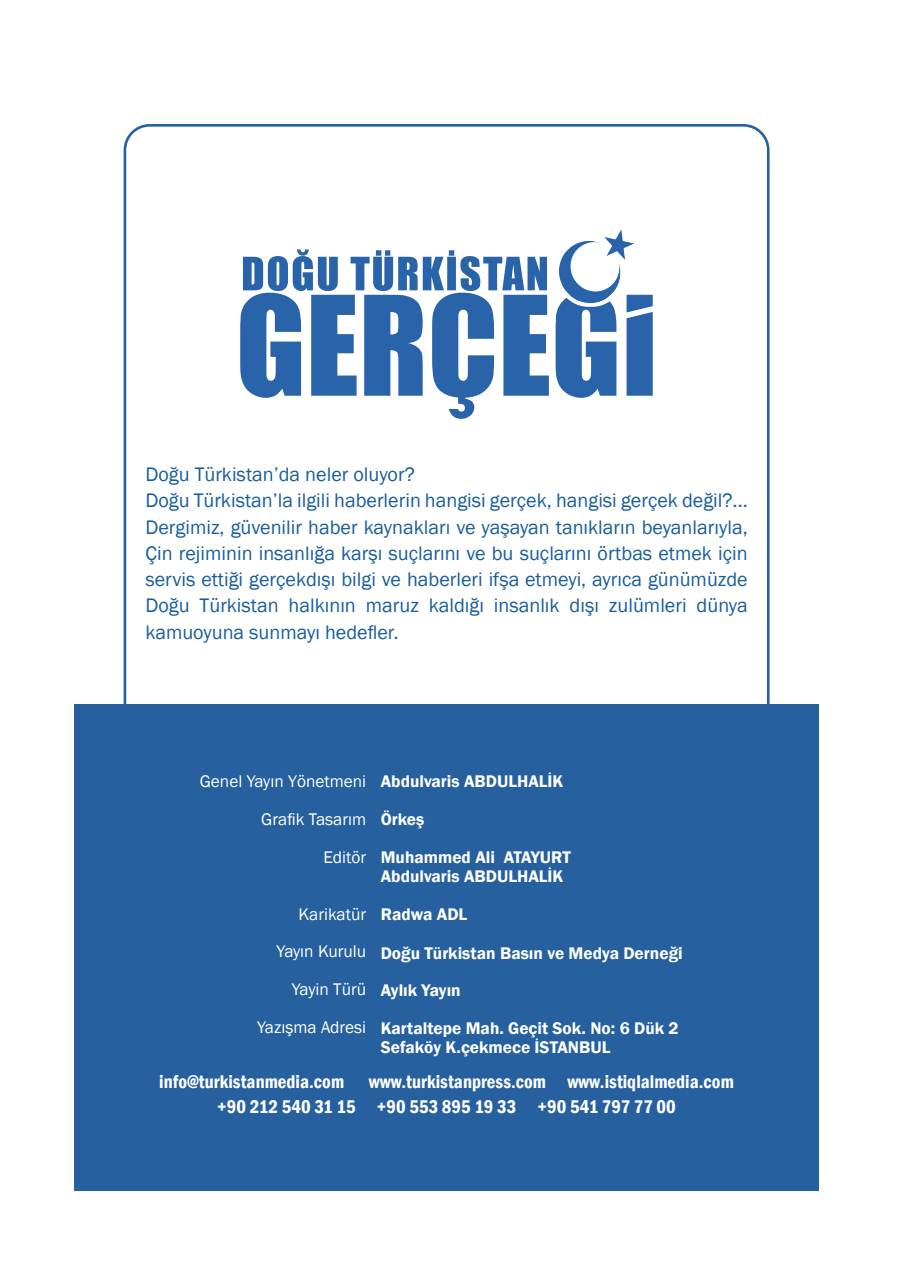
<style>
.page{position:relative;width:918px;height:1265px;background:#fff}
.page>*{position:absolute;margin:0;border:0;box-sizing:border-box;transform-origin:0 0}
.t1{font:20.12px/26.2px "Franklin Gothic";color:#175d9e;text-align:justify}
.t2{font:600 condensed 18.9px "Franklin Gothic";color:#fff}
.t3{font:600 17.32px "Franklin Gothic";color:#fff}
.t4{font:17.32px "Franklin Gothic";color:#fff}
</style>
<div class="page">
<div style="left:74px;top:704px;width:745px;height:487px;background:#26609e"></div>
<img style="left:240px;top:229px;width:413px;height:190px">
<p class="t1" style="left:145px;top:462px;width:271px">Doğu Türkistan’da neler oluyor?</p>
<p class="t1" style="left:145px;top:488px;width:604px">Doğu Türkistan’la ilgili haberlerin hangisi gerçek, hangisi gerçek değil?...</p>
<p class="t1" style="left:145px;top:514px;width:604px">Dergimiz, güvenilir haber kaynakları ve yaşayan tanıkların beyanlarıyla, Çin rejiminin insanlığa karşı suçlarını ve bu suçlarını örtbas etmek için servis ettiği gerçekdışı bilgi ve haberleri ifşa etmeyi, ayrıca günümüzde Doğu Türkistan halkının maruz kaldığı insanlık dışı zulümleri dünya kamuoyuna sunmayı hedefler.</p>
<p class="t4" style="left:200px;top:771px;width:168px">Genel Yayın Yönetmeni</p>
<p class="t4" style="left:261px;top:809px;width:106px">Grafik Tasarım</p>
<p class="t4" style="left:323px;top:846px;width:44px">Editör</p>
<p class="t4" style="left:298px;top:903px;width:69px">Karikatür</p>
<p class="t4" style="left:276px;top:941px;width:91px">Yayın Kurulu</p>
<p class="t4" style="left:292px;top:979px;width:76px">Yayin Türü</p>
<p class="t4" style="left:257px;top:1016px;width:111px">Yazışma Adresi</p>
<p class="t3" style="left:381px;top:771px;width:184px">Abdulvaris ABDULHALİK</p>
<p class="t3" style="left:381px;top:809px;width:45px">Örkeş</p>
<p class="t3" style="left:381px;top:846px;width:192px">Muhammed Ali ATAYURT</p>
<p class="t3" style="left:381px;top:865px;width:184px">Abdulvaris ABDULHALİK</p>
<p class="t3" style="left:381px;top:903px;width:88px">Radwa ADL</p>
<p class="t3" style="left:381px;top:942px;width:304px">Doğu Türkistan Basın ve Medya Derneği</p>
<p class="t3" style="left:381px;top:979px;width:82px">Aylık Yayın</p>
<p class="t3" style="left:381px;top:1017px;width:299px">Kartaltepe Mah. Geçit Sok. No: 6 Dük 2</p>
<p class="t3" style="left:381px;top:1036px;width:231px">Sefaköy K.çekmece İSTANBUL</p>
<p class="t2" style="left:159px;top:1069px;width:186px">info@turkistanmedia.com</p>
<p class="t2" style="left:369px;top:1069px;width:366px">www.turkistanpress.com www.istiqlalmedia.com</p>
<p class="t2" style="left:217px;top:1094px;width:460px">+90 212 540 31 15 +90 553 895 19 33 +90 541 797 77 00</p>
</div>
